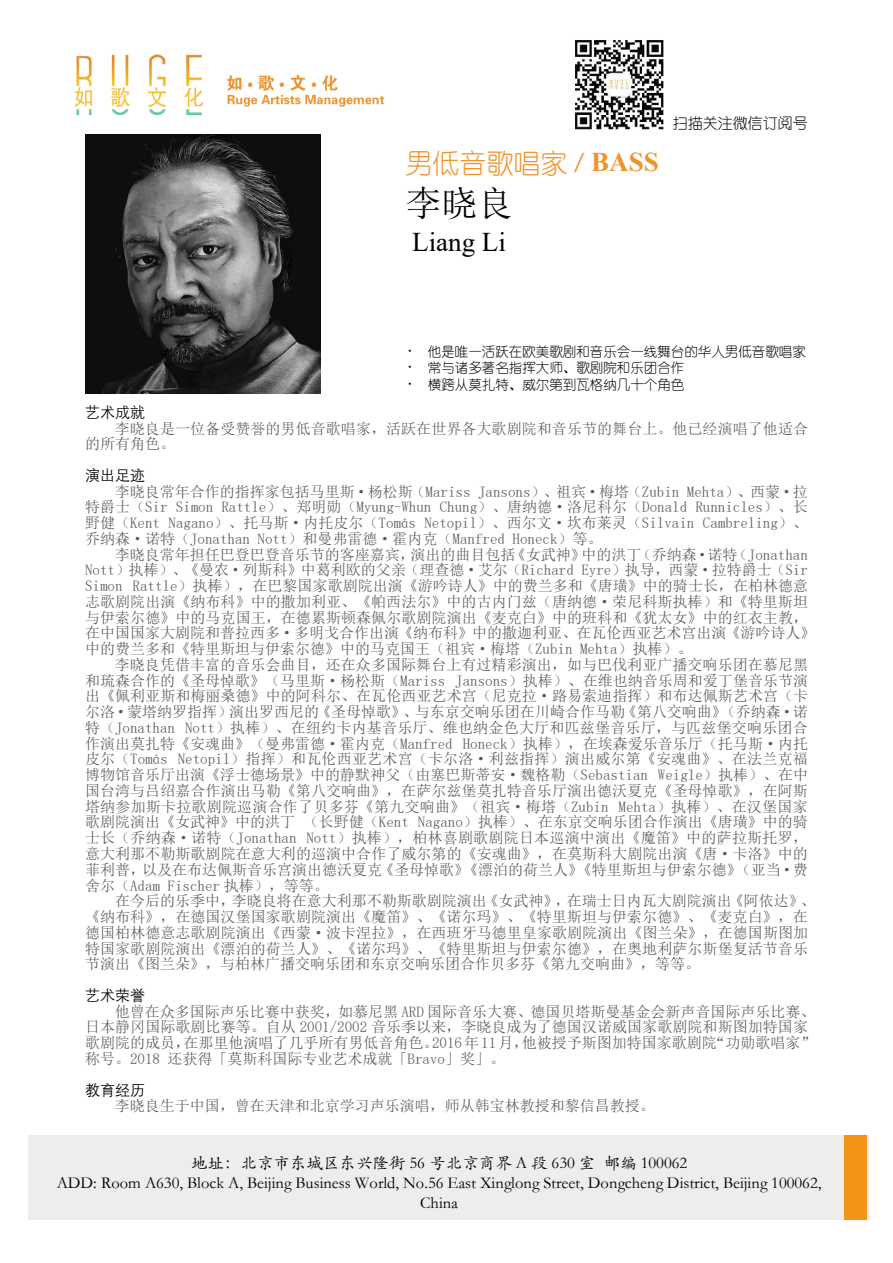
<style>
.page{position:relative;width:893px;height:1263px;background:#fff}
.page>*{position:absolute;margin:0;border:0;box-sizing:border-box;transform-origin:0 0}
.t1{font:36px "Sim Sun";color:#000}
.t2{font:27px "You Yuan";color:#ef932b}
.t3{font:27px "Times New Roman";color:#000}
.t4{font:16.5px/19.5px "ST Kaiti";color:#000;text-align:center}
.t5{font:15px/15.8px "N Sim Sun";color:#595757}
.t6{font:15px/15.8px "Sim Sun";letter-spacing:.005em;color:#595757}
.t7{font:15px "Deng Xian";color:#000}
.t8{font:15px "You Yuan";color:#000}
.t9{font:13.5px/16.5px "You Yuan";color:#000}
.s1{font-family:"Deng Xian"}
.s2{font-family:"Times New Roman";font-weight:700}
.s3{font-family:"Sim Sun";font-size:9px}
</style>
<div class="page">
<div style="left:28px;top:1136px;width:840px;height:84px;background:#eeedec"></div>
<div style="left:844px;top:1136px;width:22px;height:84px;background:#f39416"></div>
<img style="left:74px;top:54px;width:311px;height:62px">
<img style="left:575px;top:40px;width:89px;height:90px">
<img style="left:85px;top:135px;width:236px;height:258px">
<h2 class="t2" style="left:405px;top:149px;width:255px">男低音歌唱家 <span class="s1">/</span> <span class="s2">BASS</span></h2>
<h1 class="t1" style="left:405px;top:185px;width:109px">李晓良</h1>
<h2 class="t3" style="left:412px;top:222px;width:95px">Liang Li</h2>
<p class="t8" style="left:673px;top:115px;width:136px">扫描关注微信订阅号</p>
<p class="t9" style="left:405px;top:343px;width:402px"><span class="s3">·</span> 他是唯一活跃在欧美歌剧和音乐会一线舞台的华人男低音歌唱家<span class="s3">·</span> 常与诸多著名指挥大师、歌剧院和乐团合作<br><span class="s3">·</span> 横跨从莫扎特、威尔第到瓦格纳几十个角色</p>
<p class="t7" style="left:85px;top:403px;width:61px">艺术成就</p>
<p class="t5" style="left:85px;top:420px;width:724px;text-indent:30px">李晓良是一位备受赞誉的男低音歌唱家，活跃在世界各大歌剧院和音乐节的舞台上。他已经演唱了他适合的所有角色。</p>
<p class="t7" style="left:85px;top:466px;width:61px">演出足迹</p>
<p class="t5" style="left:85px;top:483px;width:724px;text-align:justify;text-indent:30px">李晓良常年合作的指挥家包括马里斯·杨松斯（Mariss Jansons）、祖宾·梅塔（Zubin Mehta）、西蒙·拉特爵士（Sir Simon Rattle）、郑明勋（Myung-Whun Chung）、唐纳德·洛尼科尔（Donald Runnicles）、长野健（Kent Nagano）、托马斯·内托皮尔（Tomás Netopil）、西尔文·坎布莱灵（Silvain Cambreling）、乔纳森·诺特（Jonathan Nott）和曼弗雷德·霍内克（Manfred Honeck）等。</p>
<p class="t5" style="left:85px;top:546px;width:732px;text-indent:30px">李晓良常年担任巴登巴登音乐节的客座嘉宾，演出的曲目包括《女武神》中的洪丁（乔纳森·诺特（Jonathan Nott）执棒）、《曼农·列斯科》中葛利欧的父亲（理查德·艾尔（Richard Eyre）执导，西蒙·拉特爵士（Sir Simon Rattle）执棒），在巴黎国家歌剧院出演《游吟诗人》中的费兰多和《唐璜》中的骑士长，在柏林德意志歌剧院出演《纳布科》中的撒加利亚、《帕西法尔》中的古内门兹（唐纳德·荣尼科斯执棒）和《特里斯坦与伊索尔德》中的马克国王，在德累斯顿森佩尔歌剧院演出《麦克白》中的班科和《犹太女》中的红衣主教，在中国国家大剧院和普拉西多·多明戈合作出演《纳布科》中的撒迦利亚、在瓦伦西亚艺术宫出演《游吟诗人》中的费兰多和《特里斯坦与伊索尔德》中的马克国王（祖宾·梅塔（Zubin Mehta）执棒）。</p>
<p class="t5" style="left:85px;top:657px;width:725px;text-align:justify;text-indent:30px">李晓良凭借丰富的音乐会曲目，还在众多国际舞台上有过精彩演出，如与巴伐利亚广播交响乐团在慕尼黑和琉森合作的《圣母悼歌》（马里斯·杨松斯（Mariss Jansons）执棒）、在维也纳音乐周和爱丁堡音乐节演出《佩利亚斯和梅丽桑德》中的阿科尔、在瓦伦西亚艺术宫（尼克拉·路易索迪指挥）和布达佩斯艺术宫（卡尔洛·蒙塔纳罗指挥）演出罗西尼的《圣母悼歌》、与东京交响乐团在川崎合作马勒《第八交响曲》（乔纳森·诺特（Jonathan Nott）执棒）、在纽约卡内基音乐厅、维也纳金色大厅和匹兹堡音乐厅，与匹兹堡交响乐团合作演出莫扎特《安魂曲》（曼弗雷德·霍内克（Manfred Honeck）执棒），在埃森爱乐音乐厅（托马斯·内托皮尔（Tomás Netopil）指挥）和瓦伦西亚艺术宫（卡尔洛·利兹指挥）演出威尔第《安魂曲》、在法兰克福博物馆音乐厅出演《浮士德场景》中的静默神父（由塞巴斯蒂安·魏格勒（Sebastian Weigle）执棒）、在中国台湾与吕绍嘉合作演出马勒《第八交响曲》，在萨尔兹堡莫扎特音乐厅演出德沃夏克《圣母悼歌》，在阿斯塔纳参加斯卡拉歌剧院巡演合作了贝多芬《第九交响曲》（祖宾·梅塔（Zubin Mehta）执棒）、在汉堡国家歌剧院演出《女武神》中的洪丁 （长野健（Kent Nagano）执棒）、在东京交响乐团合作演出《唐璜》中的骑士长（乔纳森·诺特（Jonathan Nott）执棒），柏林喜剧歌剧院日本巡演中演出《魔笛》中的萨拉斯托罗，意大利那不勒斯歌剧院在意大利的巡演中合作了威尔第的《安魂曲》，在莫斯科大剧院出演《唐·卡洛》中的菲利普，以及在布达佩斯音乐宫演出德沃夏克《圣母悼歌》《漂泊的荷兰人》《特里斯坦与伊索尔德》（亚当·费舍尔（Adam Fischer 执棒），等等。</p>
<p class="t6" style="left:85px;top:893px;width:732px;text-indent:30px">在今后的乐季中，李晓良将在意大利那不勒斯歌剧院演出《女武神》，在瑞士日内瓦大剧院演出《阿依达》、《纳布科》，在德国汉堡国家歌剧院演出《魔笛》、《诺尔玛》、《特里斯坦与伊索尔德》、《麦克白》，在德国柏林德意志歌剧院演出《西蒙·波卡涅拉》，在西班牙马德里皇家歌剧院演出《图兰朵》，在德国斯图加特国家歌剧院演出《漂泊的荷兰人》、《诺尔玛》、《特里斯坦与伊索尔德》，在奥地利萨尔斯堡复活节音乐节演出《图兰朵》，与柏林广播交响乐团和东京交响乐团合作贝多芬《第九交响曲》，等等。</p>
<p class="t7" style="left:85px;top:986px;width:61px">艺术荣誉</p>
<p class="t5" style="left:85px;top:1003px;width:732px;text-indent:30px">他曾在众多国际声乐比赛中获奖，如慕尼黑 ARD 国际音乐大赛、德国贝塔斯曼基金会新声音国际声乐比赛、日本静冈国际歌剧比赛等。自从 2001/2002 音乐季以来，李晓良成为了德国汉诺威国家歌剧院和斯图加特国家歌剧院的成员，在那里他演唱了几乎所有男低音角色。2016年 11月，他被授予斯图加特国家歌剧院“功勋歌唱家”称号。2018 还获得「莫斯科国际专业艺术成就「Bravo」奖」。</p>
<p class="t7" style="left:85px;top:1080px;width:61px">教育经历</p>
<p class="t5" style="left:115px;top:1098px;width:541px">李晓良生于中国，曾在天津和北京学习声乐演唱，师从韩宝林教授和黎信昌教授。</p>
<p class="t4" style="left:57px;top:1153px;width:766px">地址：北京市东城区东兴隆街 56 号北京商界 A 段 630 室 邮编 100062<br>ADD: Room A630, Block A, Beijing Business World, No.56 East Xinglong Street, Dongcheng District, Beijing 100062,<br>China</p>
</div>
